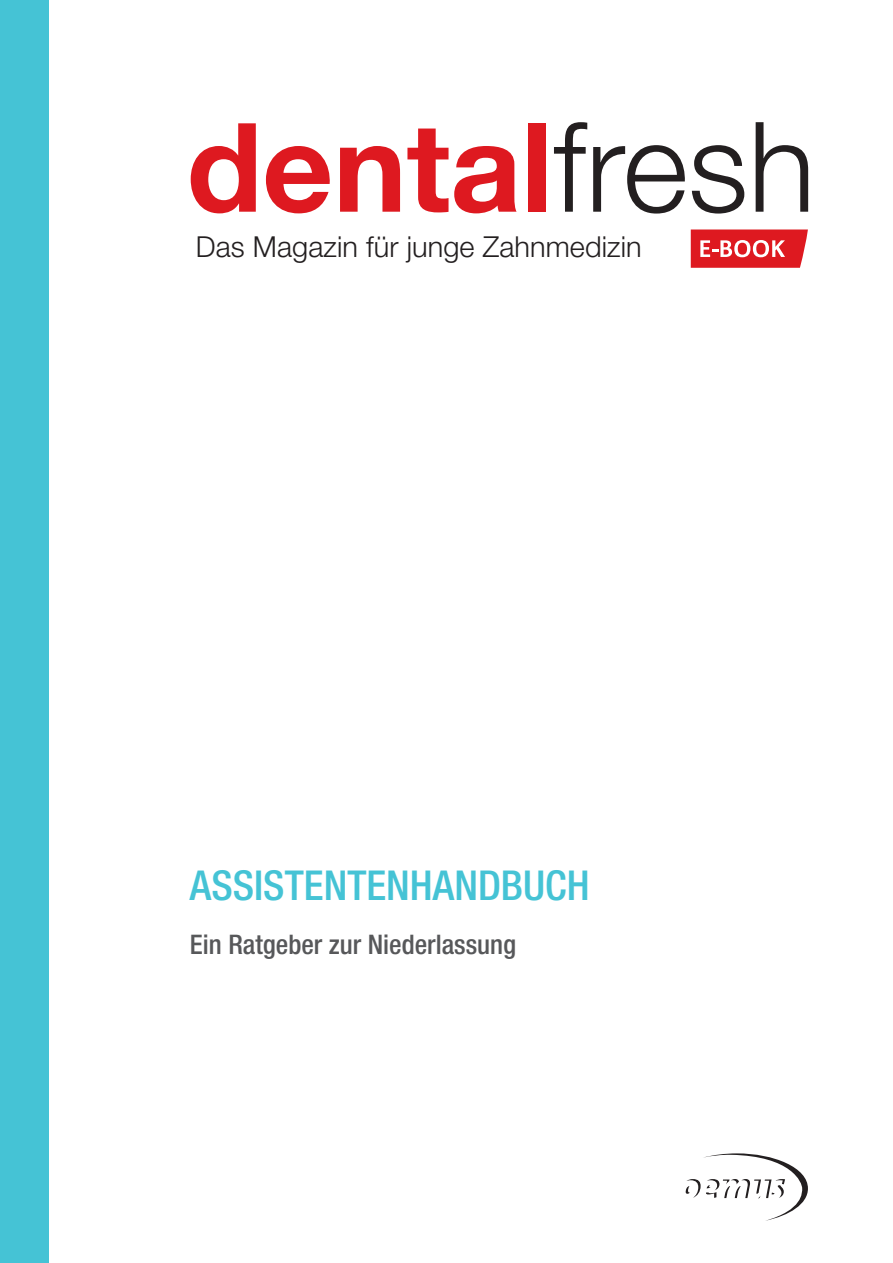
<style>
.page{position:relative;width:893px;height:1263px;background:#fff}
.page>*{position:absolute;margin:0;border:0;box-sizing:border-box;transform-origin:0 0}
.t1{font:700 123.75px "Helvetica Neue";color:#de1920}
.t2{font:500 condensed 41.25px "Helvetica Neue";color:#45c3d5}
.t3{font:300 28.95px "Helvetica Neue";letter-spacing:.005em;color:#231f20}
.t4{font:500 condensed 27px "Helvetica Neue";color:#57585a}
.s1{font-weight:300;font-size:125.25px;color:#231f20}
</style>
<div class="page">
<svg style="left:686px;top:1153px;width:122px;height:68px"></svg>
<div style="left:0;top:0;width:49px;height:1263px;background:#45c3d5"></div>
<svg style="left:691px;top:229px;width:117px;height:39px"></svg>
<h1 class="t1" style="left:187px;top:91px;width:630px">dental<span class="s1">fresh</span></h1>
<p class="t3" style="left:196px;top:229px;width:447px">Das Magazin für junge Zahnmedizin</p>
<h2 class="t2" style="left:190px;top:861px;width:401px">ASSISTENTENHANDBUCH</h2>
<p class="t4" style="left:190px;top:928px;width:328px">Ein Ratgeber zur Niederlassung</p>
</div>
